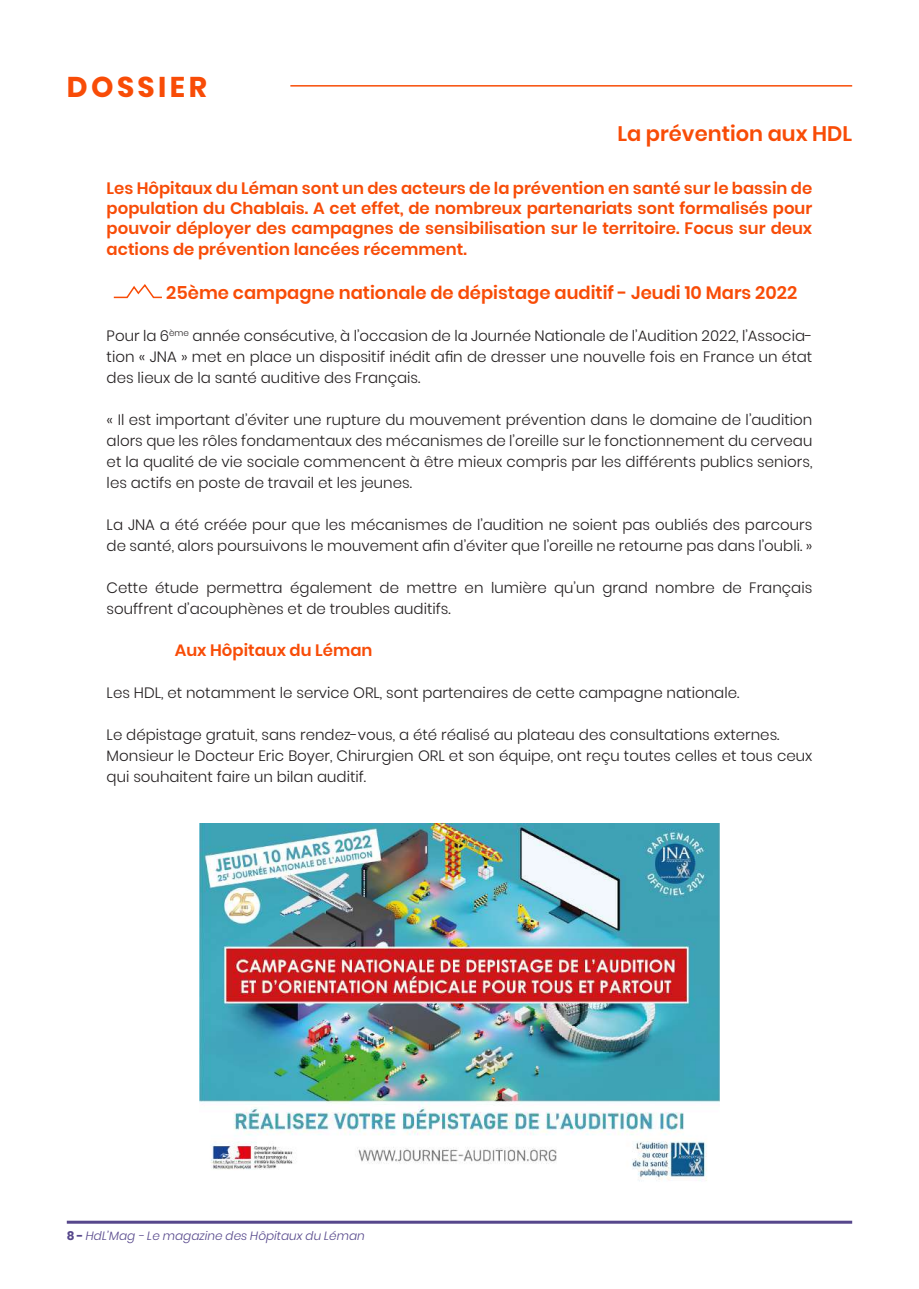
<style>
.page{position:relative;width:919px;height:1289px;background:#fff}
.page>*{position:absolute;margin:0;border:0;box-sizing:border-box;transform-origin:0 0}
.t1{font:700 28.5px "Poppins";letter-spacing:.12em;color:#f84c07}
.t2{font:600 21px "Poppins";color:#f84c07}
.t3{font:600 18px "Poppins";color:#f84c07}
.t4{font:600 16.5px/19.8px "Poppins";color:#f84c07;text-align:justify}
.t5{font:300 15px/21px "Poppins";color:#231f20}
.t6{font:italic 300 12px "Poppins";color:#56478b}
.s1{font-weight:700;font-style:normal}
</style>
<div class="page">
<hr style="left:67px;top:1220px;width:785px;height:3px;background:#56478b">
<hr style="left:290px;top:85px;width:562px;height:2px;background:#f84c07">
<img style="left:199px;top:823px;width:520px;height:358px">
<svg style="left:113px;top:284px;width:49px;height:15px"></svg>
<h1 class="t1" style="left:67px;top:70px;width:141px">DOSSIER</h1>
<h2 class="t2" style="left:617px;top:121px;width:236px">La prévention aux HDL</h2>
<p class="t4" style="left:107px;top:178px;width:707px">Les Hôpitaux du Léman sont un des acteurs de la prévention en santé sur le bassin de population du Chablais. A cet effet, de nombreux partenariats sont formalisés pour pouvoir déployer des campagnes de sensibilisation sur le territoire. Focus sur deux</p>
<p class="t4" style="left:107px;top:240px;width:362px">actions de prévention lancées récemment.</p>
<p class="t3" style="left:166px;top:282px;width:632px">25ème campagne nationale de dépistage auditif - Jeudi 10 Mars 2022</p>
<p class="t5" style="left:107px;top:325px;width:707px;text-align:justify">Pour la 6<sup>ème</sup> année consécutive, à l’occasion de la Journée Nationale de l’Audition 2022, l’Associa&shy;tion « JNA » met en place un dispositif inédit afin de dresser une nouvelle fois en France un état des lieux de la santé auditive des Français.</p>
<p class="t5" style="left:107px;top:409px;width:707px;text-align:justify">« Il est important d’éviter une rupture du mouvement prévention dans le domaine de l’audition alors que les rôles fondamentaux des mécanismes de l’oreille sur le fonctionnement du cerveau et la qualité de vie sociale commencent à être mieux compris par les différents publics seniors, les actifs en poste de travail et les jeunes.</p>
<p class="t5" style="left:107px;top:514px;width:707px">La JNA a été créée pour que les mécanismes de l’audition ne soient pas oubliés des parcours de santé, alors poursuivons le mouvement afin d’éviter que l’oreille ne retourne pas dans l’oubli. »</p>
<p class="t5" style="left:107px;top:577px;width:707px">Cette étude permettra également de mettre en lumière qu’un grand nombre de Français souffrent d’acouphènes et de troubles auditifs.</p>
<p class="t4" style="left:175px;top:640px;width:199px">Aux Hôpitaux du Léman</p>
<p class="t5" style="left:107px;top:682px;width:634px">Les HDL, et notamment le service ORL, sont partenaires de cette campagne nationale.</p>
<p class="t5" style="left:107px;top:724px;width:707px">Le dépistage gratuit, sans rendez-vous, a été réalisé au plateau des consultations externes.<br>Monsieur le Docteur Eric Boyer, Chirurgien ORL et son équipe, ont reçu toutes celles et tous ceux qui souhaitent faire un bilan auditif.</p>
<p class="t6" style="left:67px;top:1228px;width:299px"><span class="s1">8 -</span> HdL’Mag - Le magazine des Hôpitaux du Léman</p>
</div>
